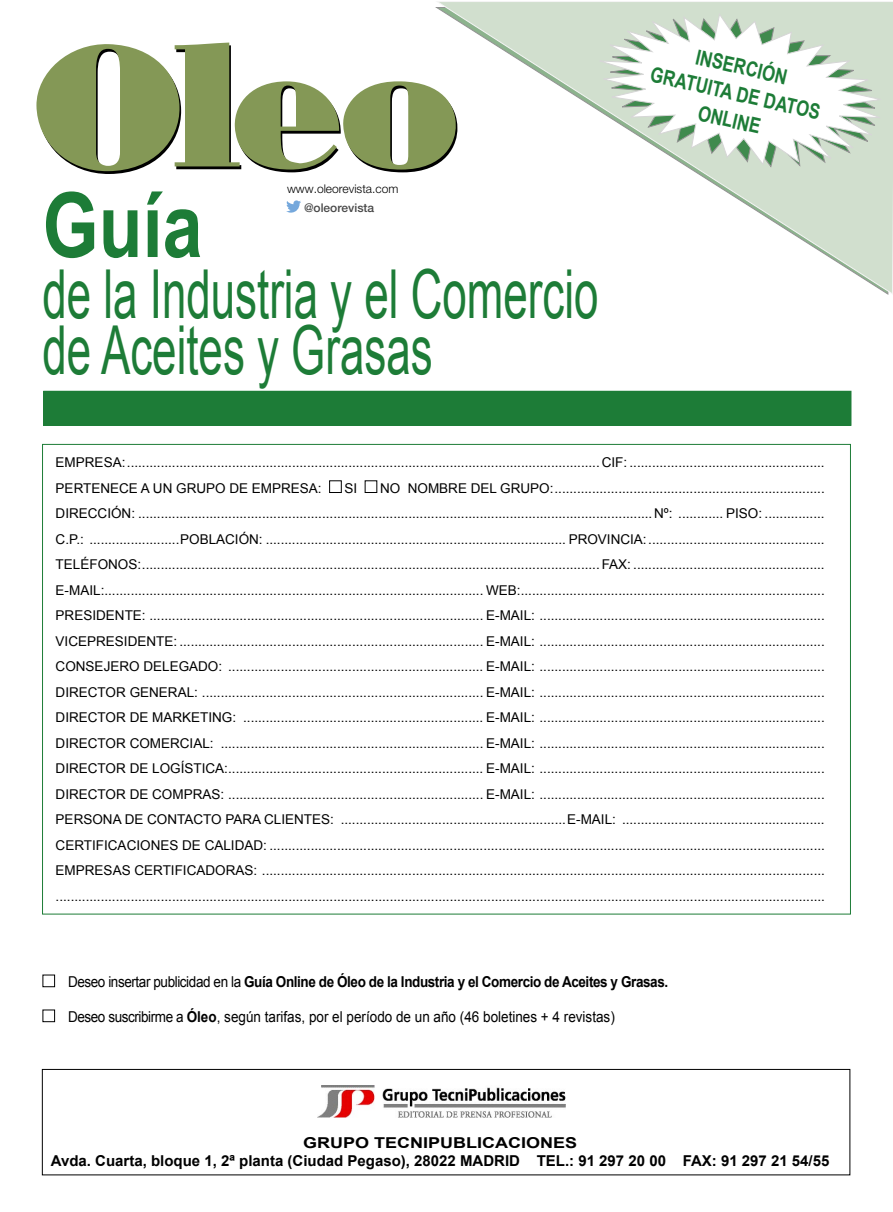
<style>
.page{position:relative;width:893px;height:1212px;background:#fff}
.page>*{position:absolute;margin:0;border:0;box-sizing:border-box;transform-origin:0 0}
.t1{font:700 90px "Arial";color:#1d7c37;scale:.8 1}
.t2{font:67.5px/55.5px "Arial";color:#1d7c37;scale:.65 1}
.t3{font:700 21px/27px "Arial";color:#1d7c37;text-align:center;scale:.8 1}
.t4{font:700 15px/18px "Arial";color:#000;text-align:center;scale:1.2 1}
.t5{font:700 15px "Arial";letter-spacing:-.03em;color:#000;scale:.9 1}
.t6{font:15px "Arial";color:#000;scale:.9 1}
.t7{font:13.5px/25.5px "Arial";color:#000}
.t8{font:300 12px "Helvetica Neue";color:#000}
.t9{font:500 12px "Helvetica Neue";color:#484848}
.s1{font-weight:400}
.s2{font-weight:700}
</style>
<div class="page">
<div style="left:44px;top:391px;width:807px;height:34px;background:#1d7c37"></div>
<div style="left:43px;top:391px;width:808px;height:35px;border:1px solid #1d7c37"></div>
<div style="left:42px;top:1069px;width:808px;height:106px;border:1px solid #000"></div>
<div style="left:43px;top:974px;width:12px;height:13px;border:1px solid #000"></div>
<div style="left:43px;top:1009px;width:12px;height:13px;border:1px solid #000"></div>
<svg style="left:436px;top:1px;width:457px;height:294px"></svg>
<svg style="left:599px;top:12px;width:286px;height:154px"></svg>
<img style="left:317px;top:1085px;width:249px;height:32px">
<div style="left:329px;top:480px;width:13px;height:13px;border:1px solid #000"></div>
<div style="left:365px;top:480px;width:12px;height:13px;border:1px solid #000"></div>
<svg style="left:286px;top:200px;width:15px;height:13px"></svg>
<svg style="left:36px;top:43px;width:422px;height:131px"></svg>
<p class="t8" style="left:287px;top:182px;width:113px">www.oleorevista.com</p>
<p class="t9" style="left:304px;top:201px;width:72px">@oleorevista</p>
<h1 class="t1" style="left:43px;top:165px;width:202px">Guía</h1>
<h2 class="t2" style="left:43px;top:267px;width:857px">de la Industria y el Comercio de Aceites y Grasas</h2>
<h3 class="t3" style="left:660px;top:35px;width:218px;rotate:13deg">INSERCIÓN<br>GRATUITA DE DATOS<br>ONLINE</h3>
<p class="t7" style="left:56px;top:450px;width:771px">EMPRESA: ..............................................................................................................................CIF: ....................................................<br>PERTENECE A UN GRUPO DE EMPRESA:</p>
<p class="t7" style="left:56px;top:475px;width:771px;text-align:justify;text-indent:324px">NO NOMBRE DEL GRUPO: ........................................................................<br>DIRECCIÓN: .........................................................................................................................................Nº: ............ PISO: ................<br>C.P.: ........................POBLACIÓN: ................................................................................ PROVINCIA: ...............................................<br>TELÉFONOS: ..........................................................................................................................FAX: ...................................................<br>E-MAIL:..................................................................................................... WEB: .................................................................................<br>PRESIDENTE: ......................................................................................... E-MAIL: ............................................................................<br>VICEPRESIDENTE: ................................................................................. E-MAIL: ............................................................................<br>CONSEJERO DELEGADO: .................................................................... E-MAIL: ............................................................................<br>DIRECTOR GENERAL: ........................................................................... E-MAIL: ............................................................................<br>DIRECTOR DE MARKETING: ................................................................ E-MAIL: ............................................................................<br>DIRECTOR COMERCIAL: ...................................................................... E-MAIL: ............................................................................<br>DIRECTOR DE LOGÍSTICA:.................................................................... E-MAIL: ............................................................................<br>DIRECTOR DE COMPRAS: .................................................................... E-MAIL: ............................................................................<br>PERSONA DE CONTACTO PARA CLIENTES: ............................................................E-MAIL: ......................................................<br>CERTIFICACIONES DE CALIDAD: ....................................................................................................................................................<br>EMPRESAS CERTIFICADORAS: ...................................................................................................................................................... .............................................................................................................................................................................................................</p>
<p class="t7" style="left:344px;top:475px;width:14px">SI</p>
<p class="t5" style="left:68px;top:972px;width:668px"><span class="s1">Deseo insertar publicidad en la</span> Guía Online de Óleo de la Industria y el Comercio de Aceites y Grasas.</p>
<p class="t6" style="left:68px;top:1007px;width:609px">Deseo suscribirme a <span class="s2">Óleo</span>, según tarifas, por el período de un año (46 boletines + 4 revistas)</p>
<p class="t4" style="left:51px;top:1134px;width:650px">GRUPO TECNIPUBLICACIONES<br>Avda. Cuarta, bloque 1, 2ª planta (Ciudad Pegaso), 28022 MADRID TEL.: 91 297 20 00 FAX: 91 297 21 54/55</p>
</div>
